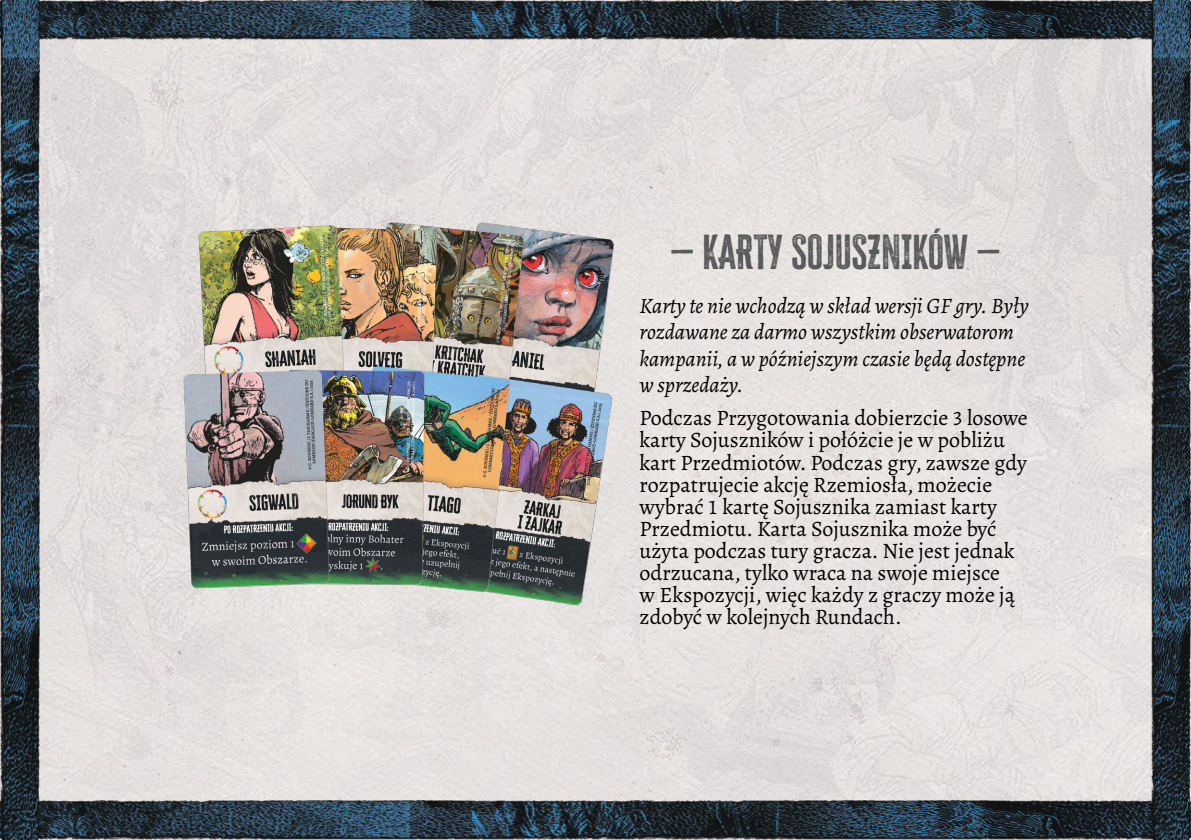
<style>
.page{position:relative;width:1191px;height:840px;background:#fff}
.page>*{position:absolute;margin:0;border:0;box-sizing:border-box;transform-origin:0 0}
.t1{font:40px "Cheddar Gothic Rough";letter-spacing:-.005em;color:#58595b}
.t2{font:22px/22px "Alegreya";color:#000}
.t3{font:italic 22px/26.4px "Alegreya";color:#000}
</style>
<div class="page">
<img style="left:39px;top:39px;width:1112px;height:761px">
<img style="left:160px;top:216px;width:471px;height:396px">
<img style="left:39px;top:800px;width:1112px;height:39px">
<img style="left:39px;top:0;width:1112px;height:39px">
<img style="left:0;top:0;width:39px;height:839px">
<img style="left:1151px;top:0;width:40px;height:839px">
<h1 class="t1" style="left:669px;top:227px;width:333px">— KARTY SOJUSZNIKÓW —</h1>
<p class="t3" style="left:639px;top:291px;width:391px">Karty te nie wchodzą w skład wersji GF gry. Były rozdawane za darmo wszystkim obserwatorom kampanii, a w późniejszym czasie będą dostępne w sprzedaży.</p>
<p class="t2" style="left:639px;top:407px;width:390px">Podczas Przygotowania dobierzcie 3 losowe karty Sojuszników i połóżcie je w pobliżu kart Przedmiotów. Podczas gry, zawsze gdy rozpatrujecie akcję Rzemiosła, możecie wybrać 1 kartę Sojusznika zamiast karty Przedmiotu. Karta Sojusznika może być użyta podczas tury gracza. Nie jest jednak odrzucana, tylko wraca na swoje miejsce<br>w Ekspozycji, więc każdy z graczy może ją zdobyć w kolejnych Rundach.</p>
</div>
